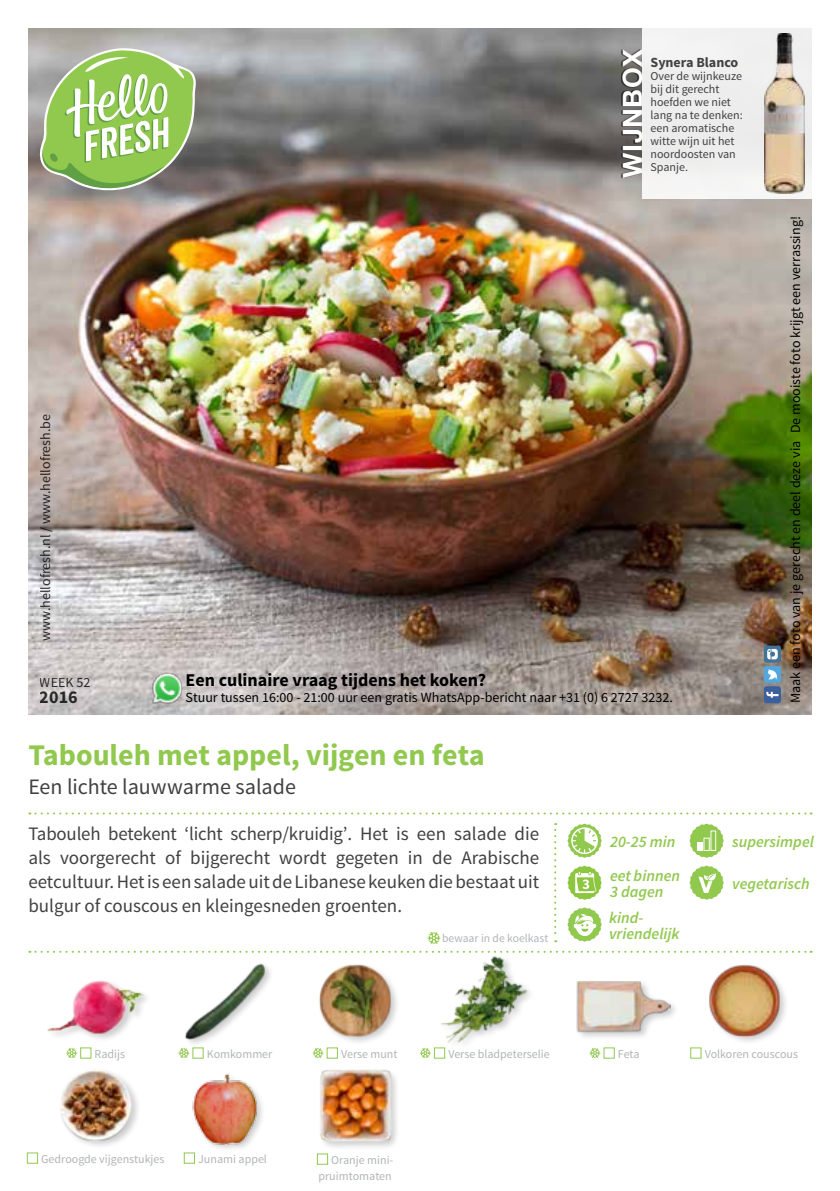
<style>
.page{position:relative;width:840px;height:1191px;background:#fff}
.page>*{position:absolute;margin:0;border:0;box-sizing:border-box;transform-origin:0 0}
.t1{font:700 30px "Source Sans Pro";color:#91c84e}
.t2{font:700 26.8px "Helvetica Neue";letter-spacing:.02em;color:#fff}
.t3{font:22px "Source Sans Pro";letter-spacing:-.005em;color:#414042}
.t4{font:19px/24px "Source Sans Pro";color:#414042;text-align:justify}
.t5{font:700 18px "Source Sans Pro";color:#000}
.t6{font:italic 600 16px/16px "Source Sans Pro";color:#91c84e}
.t7{font:14px "Source Sans Pro";color:#000}
.t8{font:700 14px "Source Sans Pro";color:#414042}
.t9{font:12px/16px "Source Sans Pro";color:#b1b4b6;text-align:right}
.t10{font:12px/13px "Source Sans Pro";color:#414042}
.t11{font:11.6px "Source Sans Pro";color:#b1b4b6}
</style>
<div class="page">
<img style="left:28px;top:28px;width:783px;height:686px">
<svg style="left:29px;top:812px;width:782px;height:2px"></svg>
<svg style="left:554px;top:823px;width:2px;height:119px"></svg>
<svg style="left:29px;top:950px;width:782px;height:2px"></svg>
<svg style="left:40px;top:48px;width:156px;height:142px;background:#a3c37e"></svg>
<div style="left:641px;top:28px;width:170px;height:170px;background:#efeeee"></div>
<div style="left:620px;top:49px;width:21px;height:129px;background:#000;opacity:.75"></div>
<svg style="left:427px;top:932px;width:13px;height:12px"></svg>
<svg style="left:66px;top:1048px;width:11px;height:9px"></svg>
<div style="left:80px;top:1047px;width:11px;height:11px;border:1px solid #91c84e"></div>
<img style="left:48px;top:981px;width:95px;height:67px">
<div style="left:27px;top:1152px;width:11px;height:11px;border:1px solid #91c84e"></div>
<img style="left:60px;top:1057px;width:78px;height:89px">
<div style="left:184px;top:1152px;width:11px;height:11px;border:1px solid #91c84e"></div>
<img style="left:184px;top:1073px;width:78px;height:80px">
<svg style="left:178px;top:1048px;width:11px;height:10px"></svg>
<img style="left:177px;top:952px;width:96px;height:96px">
<svg style="left:312px;top:1048px;width:11px;height:9px"></svg>
<img style="left:307px;top:952px;width:96px;height:96px">
<div style="left:317px;top:1153px;width:11px;height:11px;border:1px solid #91c84e"></div>
<img style="left:315px;top:1057px;width:82px;height:90px">
<svg style="left:420px;top:1048px;width:10px;height:10px"></svg>
<div style="left:434px;top:1047px;width:11px;height:11px;border:1px solid #91c84e"></div>
<div style="left:440px;top:955px;width:97px;height:96px;background:#fff"></div>
<img style="left:436px;top:952px;width:96px;height:96px">
<svg style="left:589px;top:1048px;width:11px;height:10px"></svg>
<div style="left:575px;top:979px;width:104px;height:62px;background:#000;opacity:.2"></div>
<img style="left:575px;top:979px;width:95px;height:69px">
<div style="left:690px;top:1047px;width:11px;height:11px;border:1px solid #91c84e"></div>
<img style="left:696px;top:952px;width:92px;height:96px">
<svg style="left:567px;top:823px;width:34px;height:35px"></svg>
<svg style="left:689px;top:823px;width:34px;height:35px"></svg>
<svg style="left:689px;top:865px;width:34px;height:35px"></svg>
<svg style="left:567px;top:907px;width:34px;height:34px"></svg>
<img style="left:764px;top:34px;width:40px;height:159px">
<svg style="left:567px;top:865px;width:34px;height:35px"></svg>
<div style="left:763px;top:686px;width:17px;height:17px;background:#3a609e;border-radius:3px"></div>
<svg style="left:766px;top:692px;width:12px;height:5px"></svg>
<svg style="left:763px;top:645px;width:17px;height:17px"></svg>
<svg style="left:766px;top:649px;width:11px;height:10px"></svg>
<div style="left:763px;top:666px;width:17px;height:17px;background:#53a7dc;border-radius:3px"></div>
<svg style="left:768px;top:669px;width:8px;height:11px"></svg>
<img style="left:151px;top:672px;width:30px;height:31px">
<p class="t7" style="left:37px;top:641px;width:228px;rotate:-90deg">www.hellofresh.nl / www.hellofresh.be</p>
<p class="t7" style="left:40px;top:674px;width:52px">WEEK 52</p>
<p class="t5" style="left:40px;top:685px;width:40px">2016</p>
<h2 class="t2" style="left:611px;top:178px;width:130px;rotate:-90deg">WIJNBOX</h2>
<p class="t8" style="left:650px;top:53px;width:89px">Synera Blanco</p>
<p class="t10" style="left:650px;top:69px;width:94px">Over de wijnkeuze bij dit gerecht hoefden we niet lang na te denken: een aromatische witte wijn uit het noordoosten van</p>
<p class="t10" style="left:650px;top:160px;width:39px">Spanje.</p>
<p class="t5" style="left:185px;top:668px;width:302px">Een culinaire vraag tijdens het koken?</p>
<p class="t7" style="left:185px;top:689px;width:488px">Stuur tussen 16:00 - 21:00 uur een gratis WhatsApp-bericht naar +31 (0) 6 2727 3232.</p>
<h1 class="t1" style="left:28px;top:736px;width:458px">Tabouleh met appel, vijgen en feta</h1>
<p class="t3" style="left:28px;top:773px;width:269px">Een lichte lauwwarme salade</p>
<p class="t7" style="left:786px;top:703px;width:488px;rotate:-90deg">Maak een foto van je gerecht en deel deze via De mooiste foto krijgt een verrassing!</p>
<p class="t4" style="left:28px;top:822px;width:512px">Tabouleh betekent ‘licht scherp/kruidig’. Het is een salade die als voorgerecht of bijgerecht wordt gegeten in de Arabische eetcultuur. Het is een salade uit de Libanese keuken die bestaat uit bulgur of couscous en kleingesneden groenten.</p>
<p class="t11" style="left:442px;top:931px;width:108px">bewaar in de koelkast</p>
<p class="t6" style="left:609px;top:833px;width:67px">20-25 min</p>
<p class="t6" style="left:731px;top:833px;width:83px">supersimpel</p>
<p class="t6" style="left:731px;top:875px;width:79px">vegetarisch</p>
<p class="t6" style="left:608px;top:909px;width:72px">kind&shy;vriendelijk</p>
<p class="t6" style="left:609px;top:867px;width:71px">eet binnen<br>3 dagen</p>
<p class="t9" style="left:95px;top:1045px;width:32px">Radijs</p>
<p class="t9" style="left:207px;top:1045px;width:67px">Komkommer</p>
<p class="t9" style="left:341px;top:1045px;width:58px">Verse munt</p>
<p class="t9" style="left:41px;top:1150px;width:125px">Gedroogde vijgenstukjes</p>
<p class="t9" style="left:198px;top:1150px;width:70px">Junami appel</p>
<p class="t9" style="left:318px;top:1151px;width:76px">Oranje mini&shy;pruimtomaten</p>
<p class="t9" style="left:448px;top:1045px;width:103px">Verse bladpeterselie</p>
<p class="t9" style="left:617px;top:1045px;width:23px">Feta</p>
<p class="t9" style="left:704px;top:1045px;width:95px">Volkoren couscous</p>
</div>
